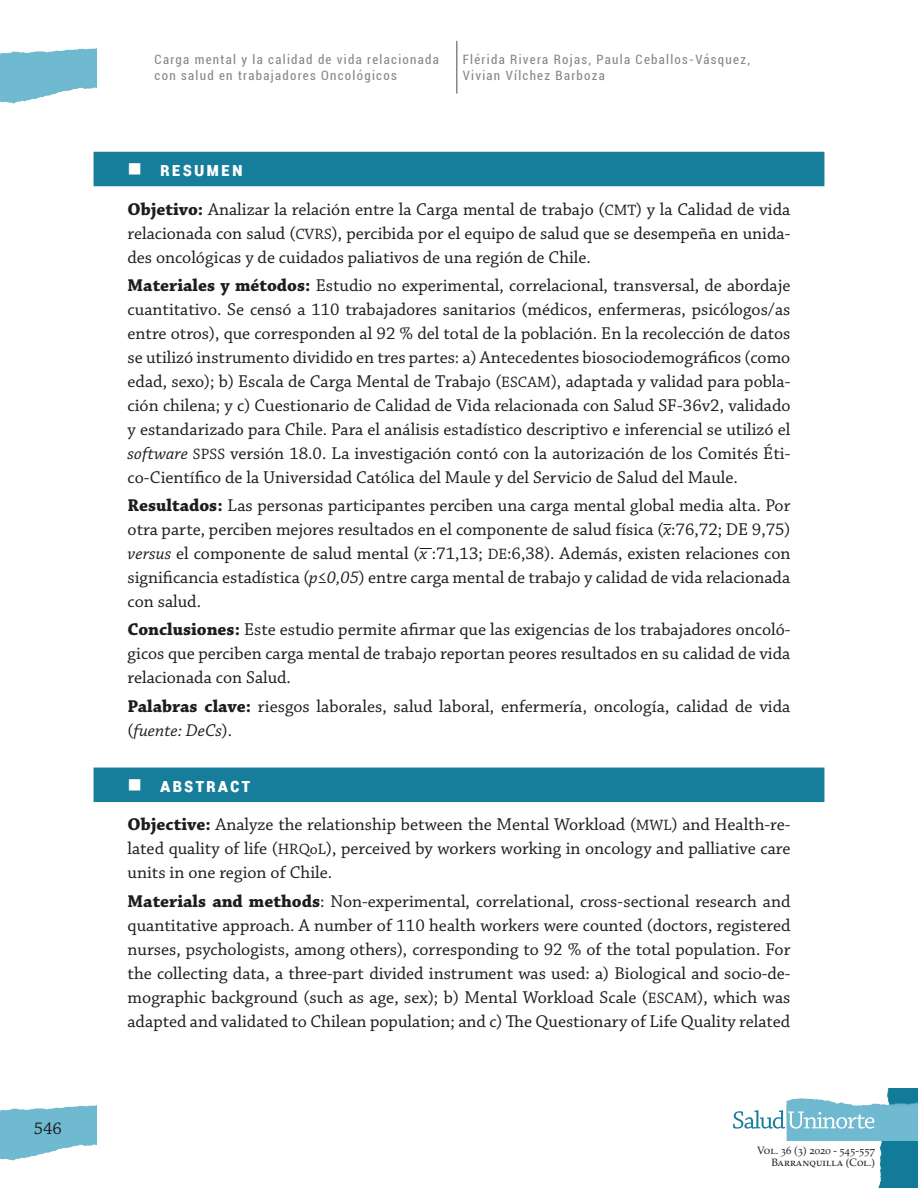
<style>
.page{position:relative;width:918px;height:1188px;background:#fff}
.page>*{position:absolute;margin:0;border:0;box-sizing:border-box;transform-origin:0 0}
.t1{font:700 19.5px "Roboto Condensed";letter-spacing:.1em;color:#fff}
.t2{font:18px/24px "Chaparral Pro";color:#1d1d1b;text-align:justify}
.t3{font:condensed 12.9px/15.9px "Roboto";letter-spacing:.1em;color:#878787}
.t4{font:10.65px/12.8px "Palatino LT Std";color:#1d1d1b;text-align:right}
.s1{font-weight:700}
.s2{font-size:15.75px}
.s3{font-style:italic}
</style>
<div class="page">
<img style="left:0;top:48px;width:97px;height:56px">
<img style="left:0;top:1105px;width:97px;height:56px">
<img style="left:878px;top:1088px;width:40px;height:100px">
<img style="left:787px;top:1097px;width:131px;height:44px">
<svg style="left:733px;top:1110px;width:141px;height:19px"></svg>
<hr style="left:456px;top:41px;width:2px;height:53px;background:#878787">
<div style="left:94px;top:152px;width:730px;height:34px;background:#167d9b"></div>
<svg style="left:420px;top:548px;width:12px;height:1px"></svg>
<div style="left:94px;top:768px;width:730px;height:34px;background:#167d9b"></div>
<p class="t2" style="left:34px;top:1117px;width:30px">546</p>
<p class="t3" style="left:155px;top:51px;width:286px">Carga mental y la calidad de vida relacionada con salud en trabajadores Oncológicos</p>
<p class="t3" style="left:463px;top:51px;width:289px">Flérida Rivera Rojas, Paula Ceballos-Vásquez,<br>Vivian Vílchez Barboza</p>
<p class="t1" style="left:160px;top:155px;width:84px">Resumen</p>
<p class="t2" style="left:128px;top:198px;width:664px"><span class="s1">Objetivo:</span> Analizar la relación entre la Carga mental de trabajo (<span class="s2">CMT</span>) y la Calidad de vida relacionada con salud (<span class="s2">CVRS</span>), percibida por el equipo de salud que se desempeña en unida&shy;des oncológicas y de cuidados paliativos de una región de Chile.</p>
<p class="t2" style="left:128px;top:274px;width:664px"><span class="s1">Materiales y métodos:</span> Estudio no experimental, correlacional, transversal, de abordaje cuantitativo. Se censó a 110 trabajadores sanitarios (médicos, enfermeras, psicólogos/as entre otros), que corresponden al 92 % del total de la población. En la recolección de datos se utilizó instrumento dividido en tres partes: a) Antecedentes biosociodemográficos (como edad, sexo); b) Escala de Carga Mental de Trabajo (<span class="s2">ESCAM</span>), adaptada y validad para pobla&shy;ción chilena; y c) Cuestionario de Calidad de Vida relacionada con Salud SF-36v2, validado y estandarizado para Chile. Para el análisis estadístico descriptivo e inferencial se utilizó el <span class="s3">software</span> <span class="s2">SPSS</span> versión 18.0. La investigación contó con la autorización de los Comités Éti&shy;co-Científico de la Universidad Católica del Maule y del Servicio de Salud del Maule.</p>
<p class="t2" style="left:128px;top:494px;width:664px"><span class="s1">Resultados:</span> Las personas participantes perciben una carga mental global media alta. Por otra parte, perciben mejores resultados en el componente de salud física (<span class="s3">x</span>:76,72; DE 9,75) <span class="s3">versus</span> el componente de salud mental (<span class="s3">x</span> :71,13; <span class="s2">DE</span>:6,38). Además, existen relaciones con significancia estadística (<span class="s3">p≤0,05</span>) entre carga mental de trabajo y calidad de vida relacionada con salud.</p>
<p class="t2" style="left:128px;top:618px;width:664px"><span class="s1">Conclusiones:</span> Este estudio permite afirmar que las exigencias de los trabajadores oncoló&shy;gicos que perciben carga mental de trabajo reportan peores resultados en su calidad de vida relacionada con Salud.</p>
<p class="t2" style="left:128px;top:695px;width:664px"><span class="s1">Palabras clave:</span> riesgos laborales, salud laboral, enfermería, oncología, calidad de vida (<span class="s3">fuente: DeCs</span>).</p>
<p class="t1" style="left:160px;top:771px;width:92px">Abstract</p>
<p class="t2" style="left:128px;top:813px;width:664px"><span class="s1">Objective:</span> Analyze the relationship between the Mental Workload (<span class="s2">MWL</span>) and Health-re&shy;lated quality of life (<span class="s2">HRQoL</span>), perceived by workers working in oncology and palliative care units in one region of Chile.</p>
<p class="t2" style="left:128px;top:890px;width:664px"><span class="s1">Materials and methods</span>: Non-experimental, correlational, cross-sectional research and quantitative approach. A number of 110 health workers were counted (doctors, registered nurses, psychologists, among others), corresponding to 92 % of the total population. For the collecting data, a three-part divided instrument was used: a) Biological and socio-de&shy;mographic background (such as age, sex); b) Mental Workload Scale (<span class="s2">ESCAM</span>), which was adapted and validated to Chilean population; and c) The Questionary of Life Quality related</p>
<p class="t4" style="left:757px;top:1144px;width:119px">Vol. 36 (3) 2020 - 545-557<br>Barranquilla (Col.)</p>
</div>
